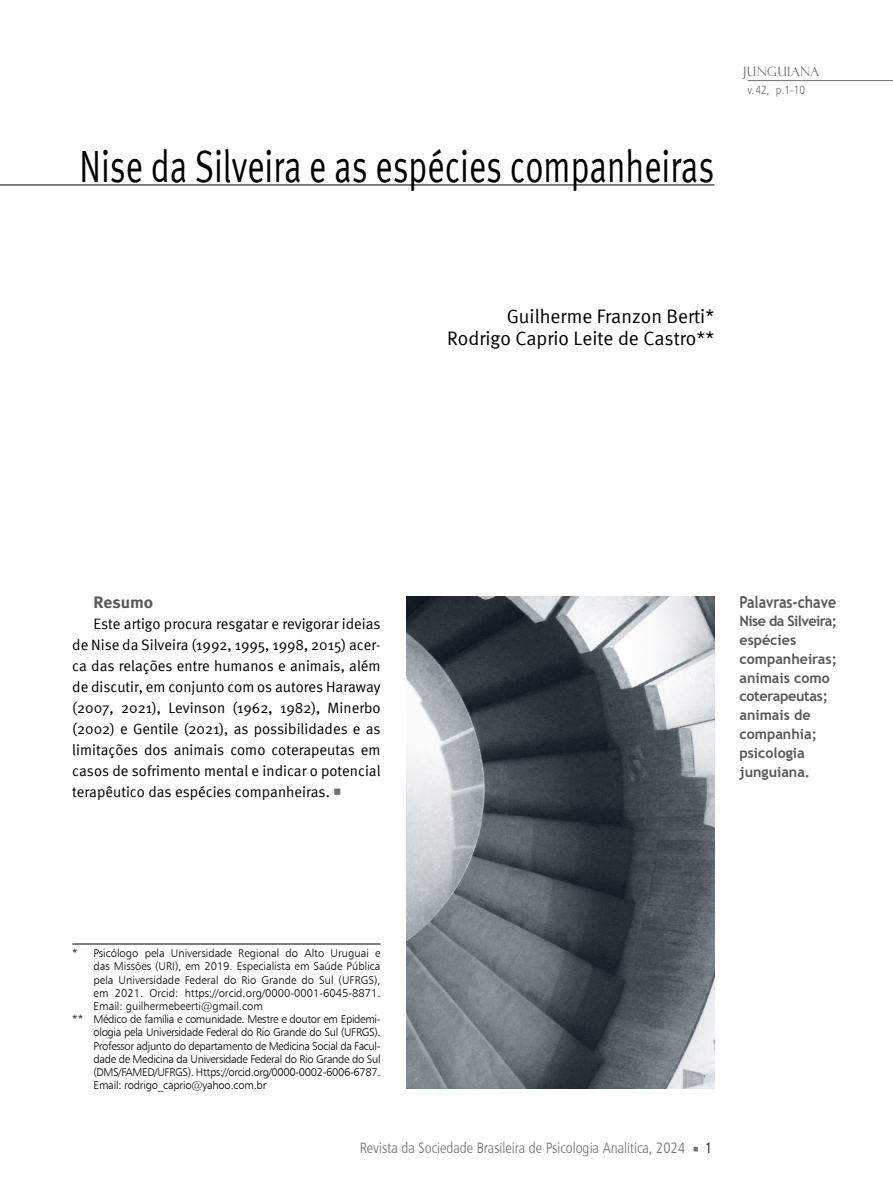
<style>
.page{position:relative;width:893px;height:1191px;background:#fff}
.page>*{position:absolute;margin:0;border:0;box-sizing:border-box;transform-origin:0 0}
.t1{font:45px "Meta Normal";color:#000;scale:.75 1}
.t2{font:19.5px/22.2px "Meta Normal";color:#000;text-align:right}
.t3{font:700 16.5px "Trebuchet MS";color:#575756;scale:.85 1}
.t4{font:700 16.5px "Meta";letter-spacing:-.005em;color:#575756;scale:1.06 1}
.t5{font:15px/21px "Meta Normal";color:#000;text-align:justify}
.t6{font:15px "Humanist 777 BT Light Condensed B";color:#706f6f}
.t7{font:700 14.25px/18.8px "Trebuchet MS";color:#575756}
.t8{font:12.75px "Felix Titling";letter-spacing:.03em;color:#706f6f}
.t9{font:12px "Humanist 777 BT Light Condensed B";color:#706f6f}
.t10{font:11.25px "Humanist 777 BT Light B";letter-spacing:-.03em;color:#000}
.t11{font:11.25px "Humanist 777 BT Light B";color:#000}
.s1{font-family:"Minion Pro";font-size:21px;color:#706f6f}
.s2{font-family:"Minion Pro"}
.s3{color:#000}
</style>
<div class="page">
<hr style="left:748px;top:80px;width:145px;height:1px;background:#706f6f">
<img style="left:406px;top:596px;width:308px;height:493px">
<hr style="left:0;top:185px;width:714px;height:1px;background:#000">
<hr style="left:72px;top:943px;width:309px;height:1px;background:#000">
<h1 class="t1" style="left:80px;top:140px;width:848px">Nise da Silveira e as espécies companheiras</h1>
<p class="t8" style="left:743px;top:64px;width:78px">JUNGUIANA</p>
<p class="t9" style="left:748px;top:83px;width:59px">v.42, p.1-10</p>
<h2 class="t2" style="left:447px;top:305px;width:269px">Guilherme Franzon Berti*<br>Rodrigo Caprio Leite de Castro**</h2>
<p class="t4" style="left:94px;top:592px;width:58px">Resumo</p>
<p class="t5" style="left:72px;top:613px;width:310px;text-indent:21px">Este artigo procura resgatar e revigorar ideias de Nise da Silveira (1992, 1995, 1998, 2015) acer&shy;ca das relações entre humanos e animais, além de discutir, em conjunto com os autores Haraway (2007, 2021), Levinson (1962, 1982), Minerbo (2002) e Gentile (2021), as possibilidades e as limitações dos animais como coterapeutas em casos de sofrimento mental e indicar o potencial terapêutico das espécies companheiras. <span class="s1">■</span></p>
<p class="t3" style="left:739px;top:591px;width:115px">Palavras-chave</p>
<p class="t7" style="left:739px;top:612px;width:99px">Nise da Silveira; espécies companheiras; animais como coterapeutas; animais de companhia; psicologia junguiana.</p>
<p class="t11" style="left:72px;top:946px;width:310px">* Psicólogo pela Universidade Regional do Alto Uruguai e</p>
<p class="t11" style="left:94px;top:959px;width:288px">das Missões (URI), em 2019. Especialista em Saúde Pública</p>
<p class="t11" style="left:94px;top:972px;width:289px">pela Universidade Federal do Rio Grande do Sul (UFRGS),</p>
<p class="t11" style="left:94px;top:986px;width:289px">em 2021. Orcid: https://orcid.org/0000-0001-6045-8871.</p>
<p class="t11" style="left:94px;top:999px;width:171px">Email: guilhermebeerti@gmail.com</p>
<p class="t10" style="left:72px;top:1012px;width:310px">** Médico de família e comunidade. Mestre e doutor em Epidemi-</p>
<p class="t10" style="left:94px;top:1025px;width:289px">ologia pela Universidade Federal do Rio Grande do Sul (UFRGS).</p>
<p class="t10" style="left:94px;top:1038px;width:288px">Professor adjunto do departamento de Medicina Social da Facul-</p>
<p class="t10" style="left:94px;top:1052px;width:289px">dade de Medicina da Universidade Federal do Rio Grande do Sul</p>
<p class="t10" style="left:94px;top:1065px;width:289px">(DMS/FAMED/UFRGS). Https://orcid.org/0000-0002-6006-6787.</p>
<p class="t10" style="left:94px;top:1078px;width:174px">Email: rodrigo_caprio@yahoo.com.br</p>
<p class="t6" style="left:360px;top:1138px;width:354px">Revista da Sociedade Brasileira de Psicologia Analitica, 2024 <span class="s2">■</span> <span class="s3">1</span></p>
</div>
